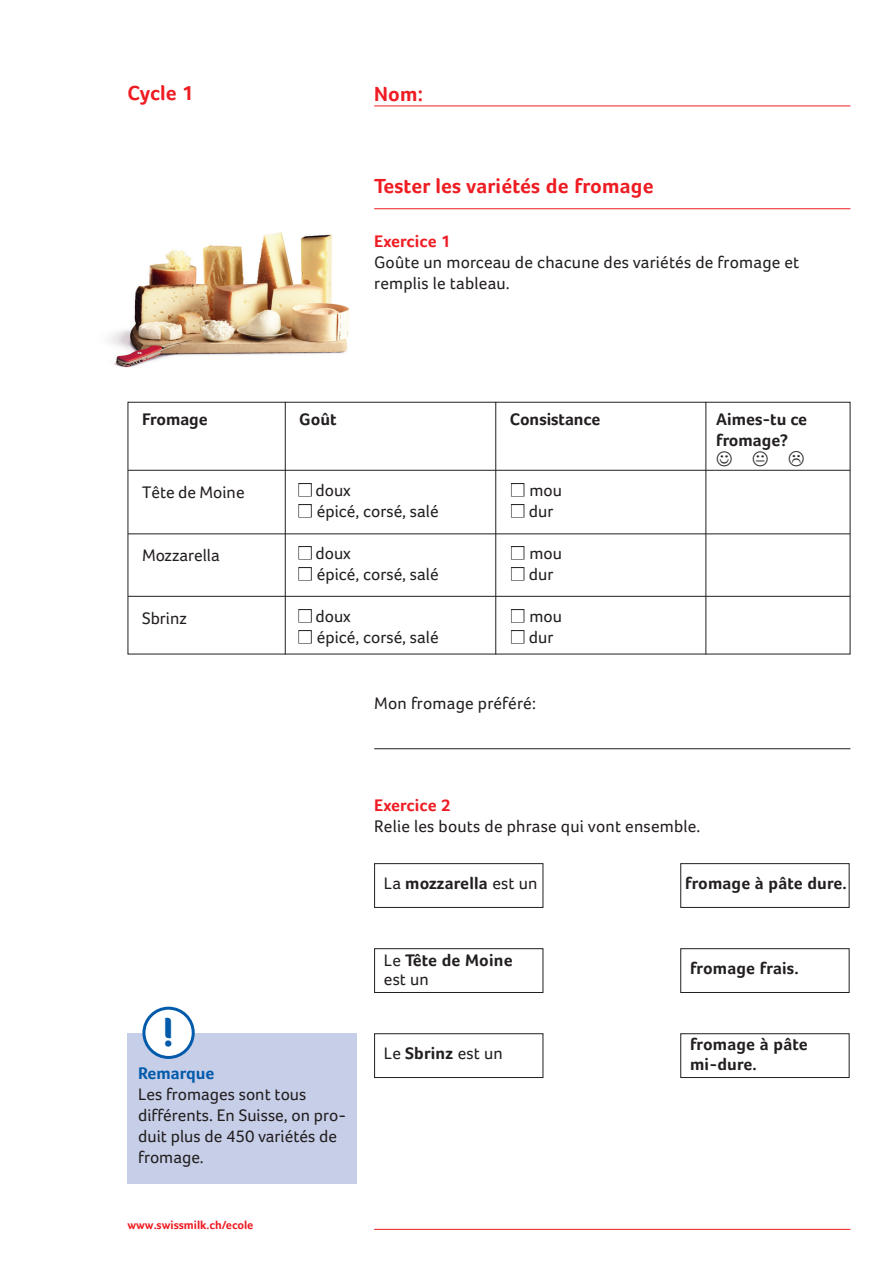
<style>
.page{position:relative;width:893px;height:1263px;background:#fff}
.page>*{position:absolute;margin:0;border:0;box-sizing:border-box;transform-origin:0 0}
.t1{font:700 42px "Foco";color:#015aaa}
.t2{font:700 21px "Foco";letter-spacing:.01em;color:#ee1d23}
.t3{font:17.25px/21px "Foco";color:#231f20}
.t4{font:700 17.25px/19.5px "Foco";color:#231f20}
.t5{font:700 17.25px "Foco";letter-spacing:.01em;color:#ee1d23}
.t6{font:700 17.25px "Foco";color:#015aaa}
.t7{font:700 12px "Foco";color:#ee1d23}
.s1{color:#fff}
.s2{font-weight:400}
.s3{font-weight:700}
</style>
<div class="page">
<hr style="left:374px;top:208px;width:476px;height:1px;background:#ee1d23">
<hr style="left:374px;top:1229px;width:476px;height:1px;background:#ee1d23">
<div style="left:298px;top:483px;width:14px;height:13px;border:2px solid #231f20"></div>
<div style="left:511px;top:483px;width:13px;height:13px;border:2px solid #231f20"></div>
<div style="left:298px;top:504px;width:14px;height:13px;border:2px solid #231f20"></div>
<div style="left:511px;top:504px;width:13px;height:13px;border:2px solid #231f20"></div>
<div style="left:298px;top:546px;width:14px;height:13px;border:2px solid #231f20"></div>
<div style="left:511px;top:546px;width:13px;height:13px;border:2px solid #231f20"></div>
<div style="left:298px;top:567px;width:14px;height:13px;border:2px solid #231f20"></div>
<div style="left:511px;top:567px;width:13px;height:13px;border:2px solid #231f20"></div>
<div style="left:298px;top:609px;width:14px;height:13px;border:2px solid #231f20"></div>
<div style="left:511px;top:609px;width:13px;height:13px;border:2px solid #231f20"></div>
<div style="left:298px;top:630px;width:14px;height:13px;border:2px solid #231f20"></div>
<div style="left:511px;top:630px;width:13px;height:13px;border:2px solid #231f20"></div>
<hr style="left:374px;top:748px;width:476px;height:1px;background:#231f20">
<img style="left:109px;top:231px;width:240px;height:137px">
<div style="left:128px;top:1033px;width:229px;height:151px;background:#c7cee8"></div>
<div style="left:144px;top:1008px;width:49px;height:49px;background:#fff;border-radius:50%"></div>
<div style="left:142px;top:1007px;width:53px;height:52px;border:3px solid #015aaa;border-radius:50%"></div>
<div style="left:128px;top:402px;width:722px;height:252px;border:1px solid #231f20"></div>
<hr style="left:128px;top:470px;width:722px;height:1px;background:#231f20">
<hr style="left:128px;top:533px;width:722px;height:1px;background:#231f20">
<hr style="left:128px;top:596px;width:722px;height:1px;background:#231f20">
<hr style="left:285px;top:402px;width:1px;height:252px;background:#231f20">
<hr style="left:495px;top:402px;width:1px;height:252px;background:#231f20">
<hr style="left:705px;top:402px;width:1px;height:252px;background:#231f20">
<div style="left:374px;top:863px;width:169px;height:45px;border:1px solid #231f20"></div>
<div style="left:680px;top:863px;width:169px;height:45px;border:1px solid #231f20"></div>
<div style="left:374px;top:948px;width:169px;height:45px;border:1px solid #231f20"></div>
<div style="left:680px;top:948px;width:169px;height:45px;border:1px solid #231f20"></div>
<div style="left:374px;top:1033px;width:169px;height:45px;border:1px solid #231f20"></div>
<div style="left:680px;top:1033px;width:169px;height:45px;border:1px solid #231f20"></div>
<hr style="left:374px;top:106px;width:476px;height:1px;background:#ee1d23">
<p class="t2" style="left:128px;top:80px;width:68px">Cycle 1</p>
<p class="t2" style="left:374px;top:82px;width:50px">Nom:</p>
<p class="t2" style="left:374px;top:174px;width:281px">Tester les variétés de fromage</p>
<p class="t4" style="left:142px;top:409px;width:67px">Fromage</p>
<p class="t3" style="left:142px;top:482px;width:104px">Tête de Moine</p>
<p class="t3" style="left:142px;top:545px;width:79px">Mozzarella</p>
<p class="t3" style="left:142px;top:608px;width:46px">Sbrinz</p>
<p class="t5" style="left:374px;top:231px;width:78px">Exercice 1</p>
<p class="t3" style="left:374px;top:252px;width:427px">Goûte un morceau de chacune des variétés de fromage et</p>
<p class="t3" style="left:374px;top:273px;width:137px">remplis le tableau.</p>
<p class="t4" style="left:299px;top:409px;width:39px">Goût</p>
<p class="t4" style="left:510px;top:409px;width:92px">Consistance</p>
<p class="t4" style="left:716px;top:409px;width:92px">Aimes-tu ce</p>
<p class="t4" style="left:716px;top:430px;width:73px">fromage?</p>
<p class="t3" style="left:298px;top:479px;width:54px"><span class="s1">■</span> doux</p>
<p class="t3" style="left:511px;top:479px;width:53px"><span class="s1">■</span> mou</p>
<p class="t3" style="left:298px;top:500px;width:142px"><span class="s1">■</span> épicé, corsé, salé</p>
<p class="t3" style="left:511px;top:500px;width:44px"><span class="s1">■</span> dur</p>
<p class="t3" style="left:298px;top:542px;width:54px"><span class="s1">■</span> doux</p>
<p class="t3" style="left:511px;top:542px;width:53px"><span class="s1">■</span> mou</p>
<p class="t3" style="left:298px;top:563px;width:142px"><span class="s1">■</span> épicé, corsé, salé</p>
<p class="t3" style="left:511px;top:563px;width:44px"><span class="s1">■</span> dur</p>
<p class="t3" style="left:298px;top:605px;width:54px"><span class="s1">■</span> doux</p>
<p class="t3" style="left:511px;top:605px;width:53px"><span class="s1">■</span> mou</p>
<p class="t3" style="left:298px;top:626px;width:142px"><span class="s1">■</span> épicé, corsé, salé</p>
<p class="t3" style="left:511px;top:626px;width:44px"><span class="s1">■</span> dur</p>
<p class="t3" style="left:374px;top:693px;width:163px">Mon fromage préféré:</p>
<p class="t5" style="left:374px;top:795px;width:78px">Exercice 2</p>
<p class="t3" style="left:374px;top:816px;width:328px">Relie les bouts de phrase qui vont ensemble.</p>
<p class="t4" style="left:384px;top:873px;width:155px"><span class="s2">La</span> mozzarella <span class="s2">est un</span></p>
<p class="t4" style="left:685px;top:873px;width:163px">fromage à pâte dure.</p>
<p class="t4" style="left:384px;top:950px;width:130px"><span class="s2">Le</span> Tête de Moine</p>
<p class="t3" style="left:384px;top:969px;width:47px">est un</p>
<p class="t4" style="left:690px;top:958px;width:110px">fromage frais.</p>
<p class="t1" style="left:162px;top:1007px;width:13px">!</p>
<p class="t6" style="left:138px;top:1063px;width:78px">Remarque</p>
<p class="t3" style="left:138px;top:1084px;width:170px">Les fromages sont tous</p>
<p class="t3" style="left:138px;top:1105px;width:209px">différents. En Suisse, on pro&shy;duit plus de 450 variétés de fromage.</p>
<p class="t7" style="left:128px;top:1218px;width:127px">www.swissmilk.ch/ecole</p>
<p class="t3" style="left:384px;top:1042px;width:120px">Le <span class="s3">Sbrinz</span> est un</p>
<p class="t4" style="left:690px;top:1034px;width:119px">fromage à pâte mi-dure.</p>
</div>
